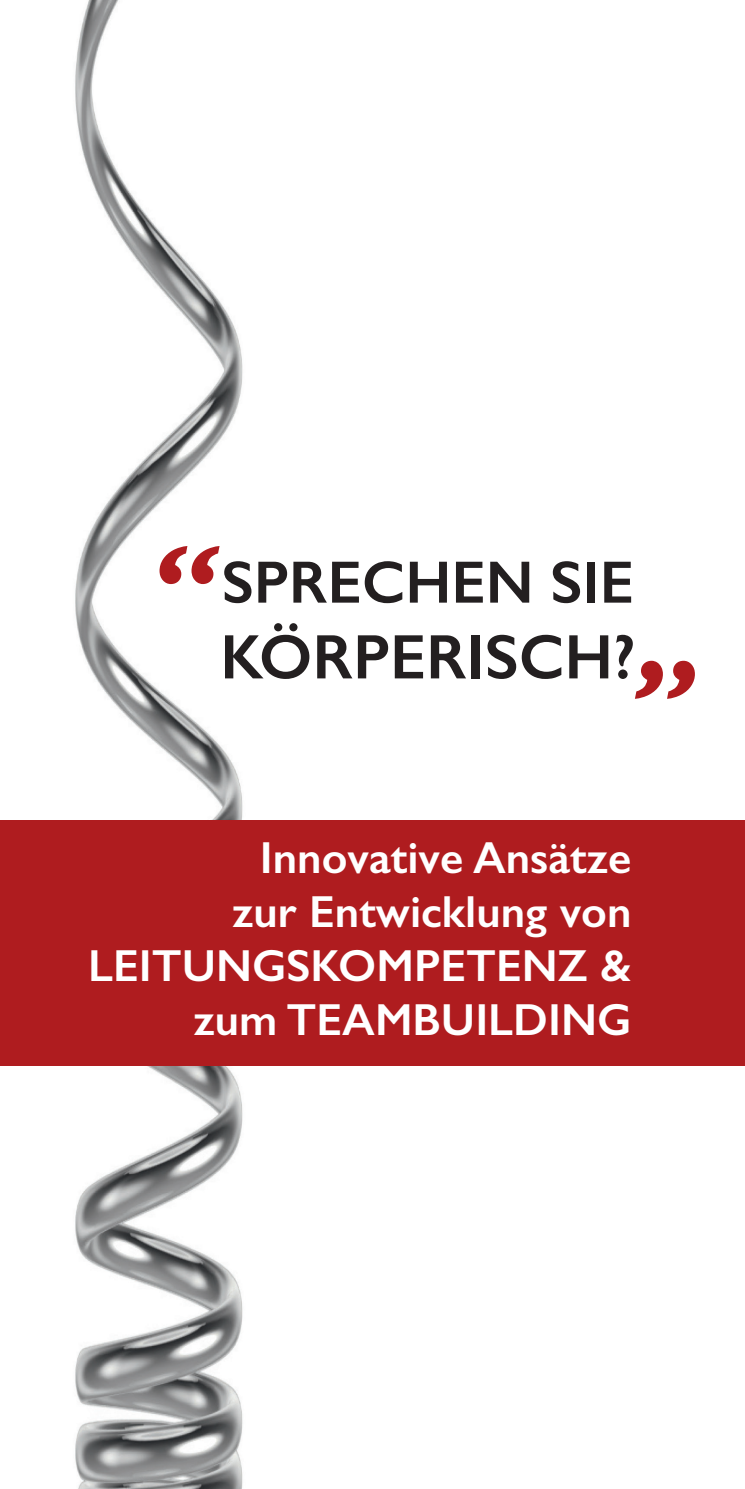
<style>
.page{position:relative;width:745px;height:1489px;background:#fff}
.page>*{position:absolute;margin:0;border:0;box-sizing:border-box;transform-origin:0 0}
.t1{font:italic 600 145.25px "Gill Sans";color:#af1c1f}
.t2{font:600 63px "Gill Sans";color:#231f20}
.t3{font:600 60px "Gill Sans";color:#231f20}
.t4{font:600 45px/54px "Gill Sans";color:#fff;text-align:right}
</style>
<div class="page">
<img style="left:0;top:0;width:383px;height:1488px">
<div style="left:0;top:820px;width:744px;height:245px;background:#af1c1f"></div>
<h1 class="t1" style="left:217px;top:704px;width:66px;rotate:-180deg">„</h1>
<h3 class="t3" style="left:222px;top:546px;width:413px">SPRECHEN SIE</h3>
<h2 class="t2" style="left:220px;top:619px;width:416px">KÖRPERISCH?</h2>
<h1 class="t1" style="left:637px;top:541px;width:66px">„</h1>
<p class="t4" style="left:88px;top:830px;width:544px">Innovative Ansätze<br>zur Entwicklung von<br>LEITUNGSKOMPETENZ &amp; zum TEAMBUILDING</p>
</div>
